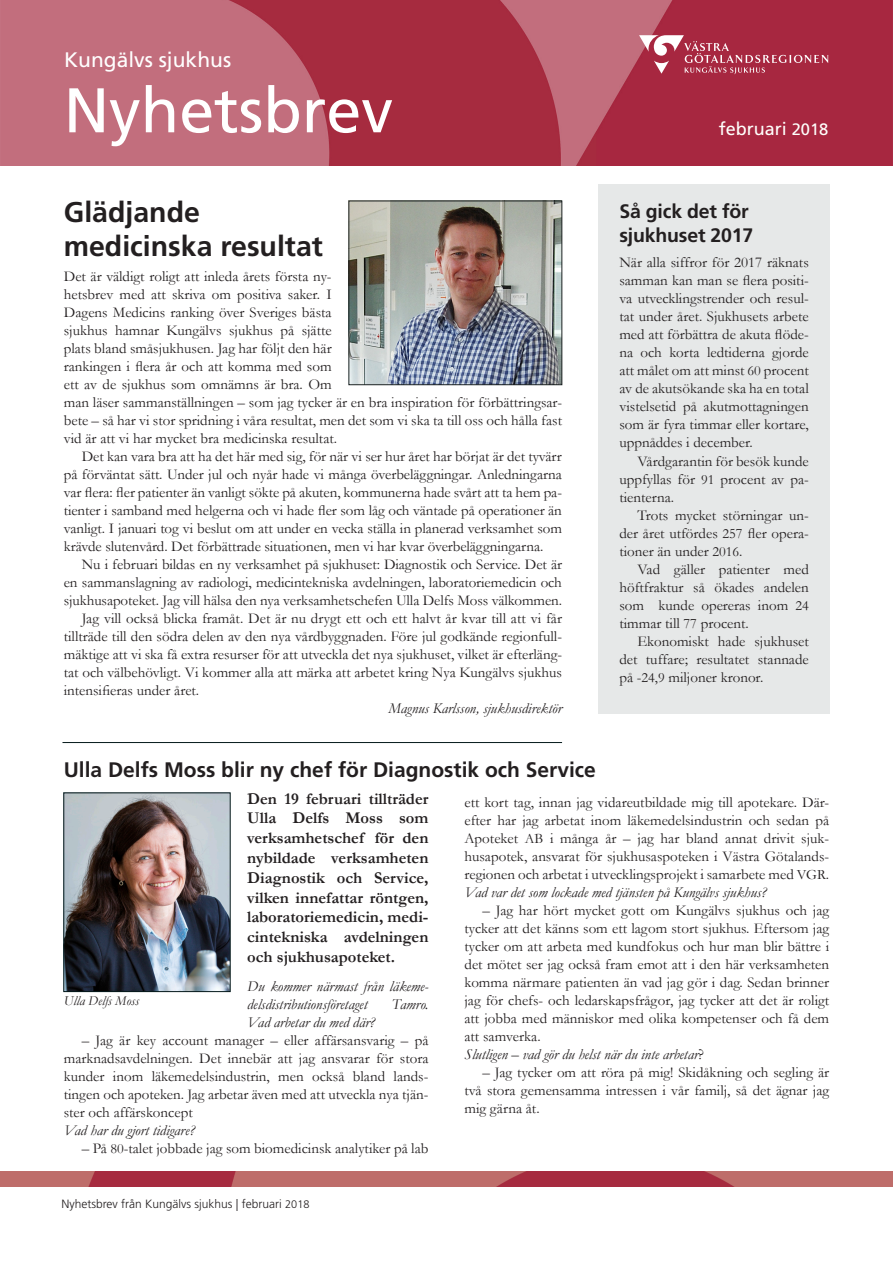
<style>
.page{position:relative;width:893px;height:1263px;background:#fff}
.page>*{position:absolute;margin:0;border:0;box-sizing:border-box;transform-origin:0 0}
.t1{font:63px "Frutiger LT Std";color:#fff}
.t2{font:700 28.5px/34.2px "Frutiger LT Std";color:#231f20}
.Rubrik_15{font:700 21px "Frutiger LT Std";color:#231f20}
.t3{font:21px "Frutiger LT Std";color:#fff}
.rubrik_i_spalt{font:700 19.5px/24px "Frutiger LT Std";letter-spacing:-.01em;color:#231f20}
.t4{font:18px "Frutiger LT Std";color:#fffffc}
.Ingress{font:700 16.5px/19.8px "Garamond";color:#231f20;text-align:justify}
.brödtext_med_indrag{font:15px/18px "Garamond";color:#231f20;text-align:justify}
.brodtext_utan_indrag{font:15px/18px "Garamond";color:#231f20}
.brodtext_utan_indrag-2{font:italic 15px/18px "Garamond";color:#231f20}
.brödtext_med_indrag-2{font:italic 15px "Garamond";color:#231f20}
.Bildtext{font:italic 13.5px "Garamond";color:#231f20}
.t5{font:300 12px "Frutiger LT Std";color:#231f20}
.s1{font-size:16.5px}
.s2{font-size:14.25px}
.s3{font-style:normal}
.s4{font-size:10.95px}
</style>
<div class="page">
<img style="left:0;top:0;width:893px;height:165px">
<div style="left:598px;top:184px;width:231px;height:529px;background:#e6e8e8"></div>
<svg style="left:639px;top:35px;width:189px;height:39px;background:#b4485d"></svg>
<img style="left:0;top:1171px;width:892px;height:15px">
<img style="left:351px;top:203px;width:209px;height:180px">
<div style="left:349px;top:201px;width:213px;height:184px;border:1px solid #1d2323"></div>
<hr style="left:62px;top:742px;width:500px;height:1px;background:#05191b">
<img style="left:66px;top:795px;width:162px;height:195px">
<div style="left:64px;top:793px;width:166px;height:199px;border:1px solid #05191b"></div>
<p class="t3" style="left:64px;top:48px;width:168px">Kungälvs sjukhus</p>
<p class="t1" style="left:64px;top:73px;width:331px">Nyhetsbrev</p>
<p class="t2" style="left:64px;top:195px;width:261px">Glädjande medicinska resultat</p>
<p class="brodtext_utan_indrag" style="left:64px;top:267px;width:500px">Det är väldigt roligt att inleda årets första ny-<br>hetsbrev med att skriva om positiva saker. I<br>Dagens Medicins ranking över Sveriges bästa<br>sjukhus hamnar Kungälvs sjukhus på sjätte<br>plats bland småsjukhusen. Jag har följt den här<br>rankingen i flera år och att komma med som<br>ett av de sjukhus som omnämns är bra. Om<br>man läser sammanställningen – som jag tycker är en bra inspiration för förbättringsar&shy;bete – så har vi stor spridning i våra resultat, men det som vi ska ta till oss och hålla fast vid är att vi har mycket bra medicinska resultat.</p>
<p class="brödtext_med_indrag" style="left:64px;top:447px;width:500px;text-indent:18px">Det kan vara bra att ha det här med sig, för när vi ser hur året har börjat är det tyvärr på förväntat sätt. Under jul och nyår hade vi många överbeläggningar. Anledningarna var flera: fler patienter än vanligt sökte på akuten, kommunerna hade svårt att ta hem pa&shy;tienter i samband med helgerna och vi hade fler som låg och väntade på operationer än vanligt. I januari tog vi beslut om att under en vecka ställa in planerad verksamhet som krävde slutenvård. Det förbättrade situationen, men vi har kvar överbeläggningarna.</p>
<p class="brödtext_med_indrag" style="left:64px;top:555px;width:500px;text-indent:18px">Nu i februari bildas en ny verksamhet på sjukhuset: Diagnostik och Service. Det är en sammanslagning av radiologi, medicintekniska avdelningen, laboratoriemedicin och sjukhusapoteket. Jag vill hälsa den nya verksamhetschefen Ulla Delfs Moss välkommen.</p>
<p class="brödtext_med_indrag" style="left:64px;top:609px;width:500px;text-indent:18px">Jag vill också blicka framåt. Det är nu drygt ett och ett halvt år kvar till att vi får tillträde till den södra delen av den nya vårdbyggnaden. Före jul godkände regionfull&shy;mäktige att vi ska få extra resurser för att utveckla det nya sjukhuset, vilket är efterläng&shy;tat och välbehövligt. Vi kommer alla att märka att arbetet kring Nya Kungälvs sjukhus intensifieras under året.</p>
<p class="brödtext_med_indrag-2" style="left:389px;top:698px;width:175px">Magnus Karlsson, sjukhusdirektör</p>
<p class="t4" style="left:719px;top:118px;width:111px">februari <span class="s1">2018</span></p>
<p class="rubrik_i_spalt" style="left:619px;top:200px;width:136px">Så gick det för sjukhuset 2017</p>
<p class="brodtext_utan_indrag" style="left:619px;top:253px;width:191px;text-align:justify">När alla siffror för 2017 räknats samman kan man se flera positi&shy;va utvecklingstrender och resul&shy;tat under året. Sjukhusets arbete med att förbättra de akuta flöde&shy;na och korta ledtiderna gjorde att målet om att minst <span class="s2">60</span> procent av de akutsökande ska ha en total vistelsetid på akutmottagningen som är fyra timmar eller kortare, uppnåddes i december.</p>
<p class="brödtext_med_indrag" style="left:619px;top:451px;width:191px;text-indent:18px">Vårdgarantin för besök kunde uppfyllas för <span class="s2">91</span> procent av pa&shy;tienterna.</p>
<p class="brödtext_med_indrag" style="left:619px;top:505px;width:191px;text-indent:18px">Trots mycket störningar un&shy;der året utfördes <span class="s2">257</span> fler opera&shy;tioner än under <span class="s2">2016</span>.</p>
<p class="brödtext_med_indrag" style="left:619px;top:559px;width:191px;text-indent:18px">Vad gäller patienter med höftfraktur så ökades andelen som kunde opereras inom <span class="s2">24 </span>timmar till <span class="s2">77</span> procent.</p>
<p class="brödtext_med_indrag" style="left:619px;top:631px;width:191px;text-indent:18px">Ekonomiskt hade sjukhuset det tuffare; resultatet stannade på -<span class="s2">24,9</span> miljoner kronor.</p>
<p class="Rubrik_15" style="left:64px;top:757px;width:534px">Ulla Delfs Moss blir ny chef för Diagnostik och Service</p>
<p class="Ingress" style="left:247px;top:789px;width:183px">Den 19 februari tillträder Ulla Delfs Moss som verksamhetschef för den nybildade verksamheten Diagnostik och Service, vilken innefattar röntgen, laboratoriemedicin, medi&shy;cintekniska avdelningen och sjukhusapoteket.</p>
<p class="brodtext_utan_indrag-2" style="left:247px;top:976px;width:183px">Du kommer närmast från läkeme&shy;delsdistributionsföretaget</p>
<p class="brödtext_med_indrag" style="left:464px;top:792px;width:366px">ett kort tag, innan jag vidareutbildade mig till apotekare. Där&shy;efter har jag arbetat inom läkemedelsindustrin och sedan på Apoteket <span class="s2">AB</span> i många år – jag har bland annat drivit sjuk&shy;husapotek, ansvarat för sjukhusaspoteken i Västra Götalands&shy;regionen och arbetat i utvecklingsprojekt i samarbete med <span class="s2">VGR</span>.</p>
<p class="brodtext_utan_indrag-2" style="left:464px;top:882px;width:304px">Vad var det som lockade med tjänsten på Kungälvs sjukhus?</p>
<p class="brödtext_med_indrag" style="left:464px;top:900px;width:366px;text-indent:18px">– Jag har hört mycket gott om Kungälvs sjukhus och jag tycker att det känns som ett lagom stort sjukhus. Eftersom jag tycker om att arbeta med kundfokus och hur man blir bättre i det mötet ser jag också fram emot att i den här verksamheten komma närmare patienten än vad jag gör i dag. Sedan brinner jag för chefs- och ledarskapsfrågor, jag tycker att det är roligt att jobba med människor med olika kompetenser och få dem att samverka.</p>
<p class="brodtext_utan_indrag-2" style="left:464px;top:1044px;width:241px">Slutligen – vad gör du helst när du inte arbetar<span class="s3">?</span></p>
<p class="brödtext_med_indrag" style="left:464px;top:1062px;width:366px;text-indent:18px">– Jag tycker om att röra på mig! Skidåkning och segling är två stora gemensamma intressen i vår familj, så det ägnar jag mig gärna åt.</p>
<p class="Bildtext" style="left:64px;top:992px;width:77px">Ulla Delfs Moss</p>
<p class="brodtext_utan_indrag-2" style="left:392px;top:994px;width:38px">Tamro.</p>
<p class="brodtext_utan_indrag-2" style="left:247px;top:1012px;width:129px">Vad arbetar du med där?</p>
<p class="brödtext_med_indrag" style="left:64px;top:1030px;width:366px;text-indent:18px">– Jag är key account manager – eller affärsansvarig – på marknadsavdelningen. Det innebär att jag ansvarar för stora kunder inom läkemedelsindustrin, men också bland lands&shy;tingen och apoteken. Jag arbetar även med att utveckla nya tjän&shy;ster och affärskoncept</p>
<p class="brodtext_utan_indrag-2" style="left:64px;top:1120px;width:133px">Vad har du gjort tidigare?</p>
<p class="brödtext_med_indrag" style="left:82px;top:1138px;width:348px">– På <span class="s2">80</span>-talet jobbade jag som biomedicinsk analytiker på lab</p>
<p class="t5" style="left:61px;top:1197px;width:250px">Nyhetsbrev från Kungälvs sjukhus | februari <span class="s4">2018</span></p>
</div>
